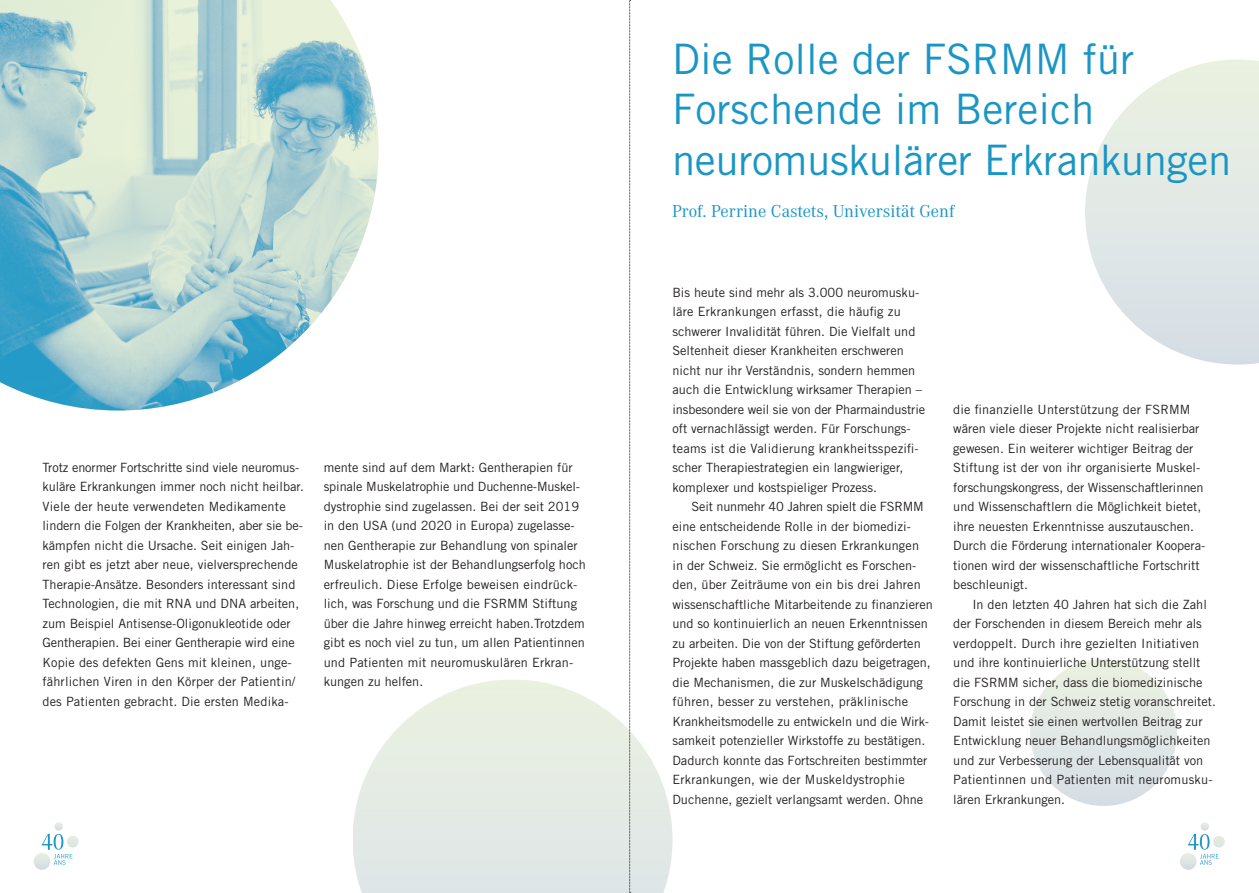
<style>
.page{position:relative;width:1259px;height:893px;background:#fff}
.page>*{position:absolute;margin:0;border:0;box-sizing:border-box;transform-origin:0 0}
.t1{font:42px/50.4px "Trade Gothic LT Std";color:#1a96c5}
.t2{font:18px "Corporate A";color:#1a96c5}
.t3{font:12.75px/19.5px "Trade Gothic LT Std";color:#231f20}
</style>
<div class="page">
<svg style="left:1085px;top:60px;width:174px;height:305px;fill:#e4ebe6"></svg>
<svg style="left:353px;top:679px;width:319px;height:214px;fill:#e5ece6"></svg>
<img style="left:0;top:0;width:378px;height:410px">
<svg style="left:1030px;top:659px;width:147px;height:147px;fill:#e4ebe6"></svg>
<svg style="left:629px;top:0;width:2px;height:893px;background:#c2c2c2"></svg>
<img style="left:34px;top:853px;width:16px;height:17px">
<svg style="left:42px;top:822px;width:37px;height:43px"></svg>
<img style="left:1180px;top:853px;width:16px;height:17px">
<svg style="left:1187px;top:822px;width:37px;height:43px"></svg>
<p class="t3" style="left:43px;top:457px;width:263px">Trotz enormer Fortschritte sind viele neuromus&shy;kuläre Erkrankungen immer noch nicht heilbar.<br>Viele der heute verwendeten Medikamente lindern die Folgen der Krankheiten, aber sie be&shy;kämpfen nicht die Ursache. Seit einigen Jah&shy;ren gibt es jetzt aber neue, vielversprechende Therapie-Ansätze. Besonders interessant sind Technologien, die mit RNA und DNA arbeiten, zum Beispiel Antisense-Oligonukleotide oder Gentherapien. Bei einer Gentherapie wird eine Kopie des defekten Gens mit kleinen, unge&shy;fährlichen Viren in den Körper der Patientin/ des Patienten gebracht. Die ersten Medika-</p>
<p class="t3" style="left:324px;top:457px;width:264px">mente sind auf dem Markt: Gentherapien für spinale Muskelatrophie und Duchenne-Muskel&shy;dystrophie sind zugelassen. Bei der seit 2019 in den USA (und 2020 in Europa) zugelasse&shy;nen Gentherapie zur Behandlung von spinaler Muskelatrophie ist der Behandlungserfolg hoch erfreulich. Diese Erfolge beweisen eindrück&shy;lich, was Forschung und die FSRMM Stiftung über die Jahre hinweg erreicht haben.Trotzdem gibt es noch viel zu tun, um allen Patientinnen und Patienten mit neuromuskulären Erkran&shy;kungen zu helfen.</p>
<p class="t1" style="left:672px;top:33px;width:463px">Die Rolle der FSRMM für<br>Forschende im Bereich</p>
<p class="t1" style="left:672px;top:134px;width:561px">neuromuskulärer Erkrankungen</p>
<p class="t2" style="left:672px;top:199px;width:284px">Prof. Perrine Castets, Universität Genf</p>
<p class="t3" style="left:672px;top:282px;width:248px">Bis heute sind mehr als 3.000 neuromusku&shy;läre Erkrankungen erfasst, die häufig zu schwerer Invalidität führen. Die Vielfalt und Seltenheit dieser Krankheiten erschweren</p>
<p class="t3" style="left:672px;top:360px;width:244px">nicht nur ihr Verständnis, sondern hemmen</p>
<p class="t3" style="left:672px;top:380px;width:251px">auch die Entwicklung wirksamer Therapien –</p>
<p class="t3" style="left:672px;top:399px;width:254px">insbesondere weil sie von der Pharmaindustrie</p>
<p class="t3" style="left:672px;top:419px;width:240px">oft vernachlässigt werden. Für Forschungs-</p>
<p class="t3" style="left:672px;top:438px;width:248px">teams ist die Validierung krankheitsspezifi-</p>
<p class="t3" style="left:672px;top:458px;width:232px">scher Therapiestrategien ein langwieriger,</p>
<p class="t3" style="left:672px;top:477px;width:206px">komplexer und kostspieliger Prozess.</p>
<p class="t3" style="left:691px;top:497px;width:234px">Seit nunmehr 40 Jahren spielt die FSRMM</p>
<p class="t3" style="left:672px;top:516px;width:240px">eine entscheidende Rolle in der biomedizi-</p>
<p class="t3" style="left:672px;top:536px;width:248px">nischen Forschung zu diesen Erkrankungen</p>
<p class="t3" style="left:672px;top:555px;width:245px">in der Schweiz. Sie ermöglicht es Forschen-</p>
<p class="t3" style="left:672px;top:575px;width:250px">den, über Zeiträume von ein bis drei Jahren</p>
<p class="t3" style="left:672px;top:594px;width:262px">wissenschaftliche Mitarbeitende zu finanzieren</p>
<p class="t3" style="left:672px;top:614px;width:257px">und so kontinuierlich an neuen Erkenntnissen</p>
<p class="t3" style="left:672px;top:633px;width:250px">zu arbeiten. Die von der Stiftung geförderten</p>
<p class="t3" style="left:672px;top:653px;width:260px">Projekte haben massgeblich dazu beigetragen,</p>
<p class="t3" style="left:672px;top:672px;width:252px">die Mechanismen, die zur Muskelschädigung</p>
<p class="t3" style="left:672px;top:692px;width:237px">führen, besser zu verstehen, präklinische</p>
<p class="t3" style="left:672px;top:711px;width:258px">Krankheitsmodelle zu entwickeln und die Wirk-</p>
<p class="t3" style="left:672px;top:731px;width:254px">samkeit potenzieller Wirkstoffe zu bestätigen.</p>
<p class="t3" style="left:672px;top:750px;width:256px">Dadurch konnte das Fortschreiten bestimmter</p>
<p class="t3" style="left:672px;top:770px;width:234px">Erkrankungen, wie der Muskeldystrophie</p>
<p class="t3" style="left:672px;top:789px;width:252px">Duchenne, gezielt verlangsamt werden. Ohne</p>
<p class="t3" style="left:953px;top:399px;width:254px">die finanzielle Unterstützung der FSRMM wären viele dieser Projekte nicht realisierbar gewesen. Ein weiterer wichtiger Beitrag der Stiftung ist der von ihr organisierte Muskel&shy;forschungskongress, der Wissenschaftlerinnen und Wissenschaftlern die Möglichkeit bietet, ihre neuesten Erkenntnisse auszutauschen.<br>Durch die Förderung internationaler Koopera&shy;tionen wird der wissenschaftliche Fortschritt beschleunigt.</p>
<p class="t3" style="left:953px;top:594px;width:264px;text-indent:19px">In den letzten 40 Jahren hat sich die Zahl der Forschenden in diesem Bereich mehr als verdoppelt. Durch ihre gezielten Initiativen und ihre kontinuierliche Unterstützung stellt die FSRMM sicher, dass die biomedizinische Forschung in der Schweiz stetig voranschreitet.<br>Damit leistet sie einen wertvollen Beitrag zur Entwicklung neuer Behandlungsmöglichkeiten und zur Verbesserung der Lebensqualität von Patientinnen und Patienten mit neuromusku&shy;lären Erkrankungen.</p>
</div>
